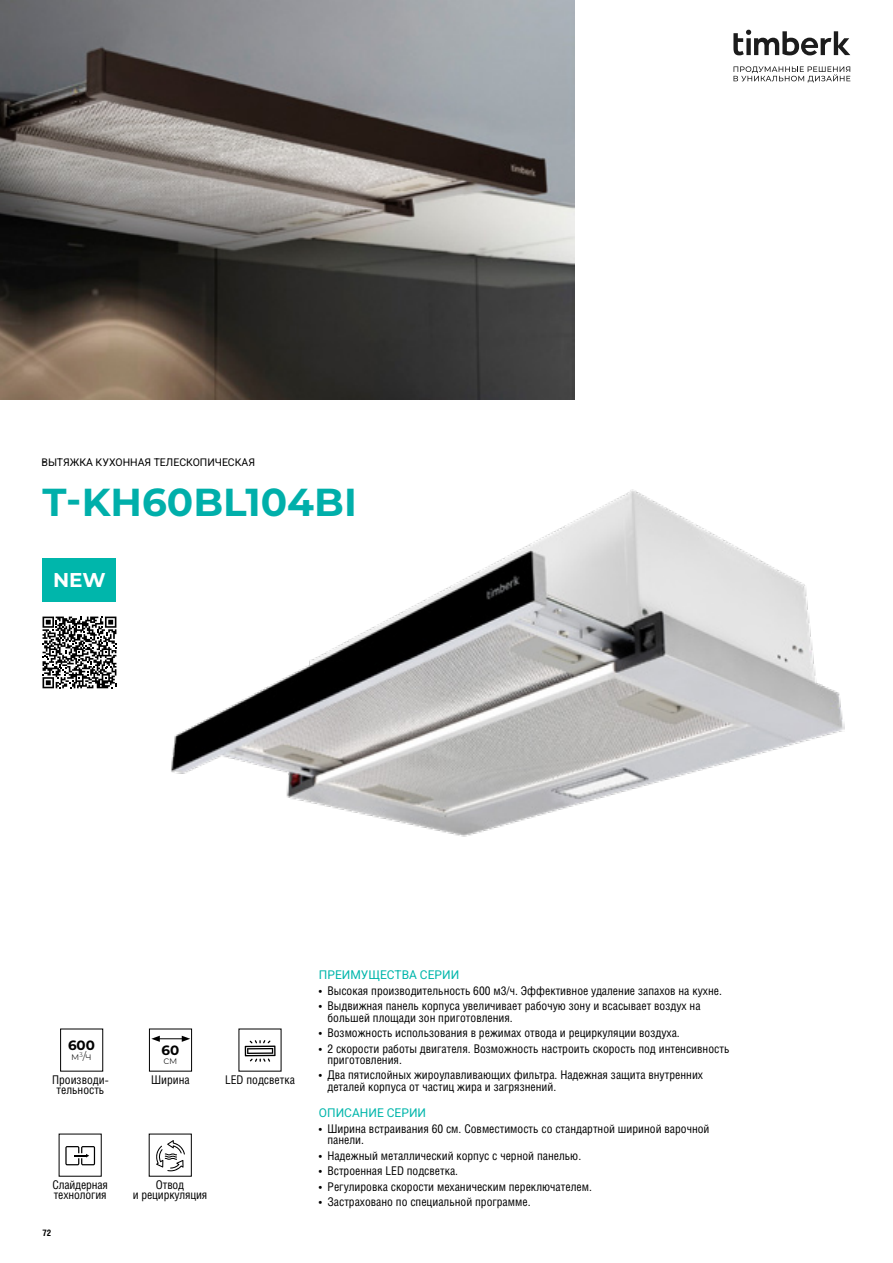
<style>
.page{position:relative;width:893px;height:1263px;background:#fff}
.page>*{position:absolute;margin:0;border:0;box-sizing:border-box;transform-origin:0 0}
.t1{font:700 39px "Montserrat";color:#00afaa}
.t2{font:700 19.95px "Montserrat";color:#fff}
.t3{font:700 13.5px "Montserrat";color:#000}
.t4{font:12px/11.2px "Helios Cond C";color:#000}
.t5{font:12px "Roboto";color:#00b6ab}
.t6{font:10.5px "Roboto";color:#000}
.t7{font:300 10.5px "Montserrat";color:#000}
.t8{font:700 9px "Helios Cond C";color:#000}
</style>
<div class="page">
<svg style="left:733px;top:30px;width:117px;height:25px"></svg>
<svg style="left:733px;top:66px;width:117px;height:16px"></svg>
<img style="left:0;top:1px;width:574px;height:399px">
<img style="left:171px;top:489px;width:673px;height:348px">
<div style="left:42px;top:558px;width:74px;height:44px;background:#00b6ab"></div>
<svg style="left:43px;top:616px;width:73px;height:72px"></svg>
<div style="left:149px;top:1029px;width:43px;height:42px;border:1px solid #000"></div>
<svg style="left:151px;top:1036px;width:39px;height:6px"></svg>
<svg style="left:245px;top:1040px;width:31px;height:22px"></svg>
<svg style="left:156px;top:1140px;width:29px;height:31px"></svg>
<svg style="left:65px;top:1146px;width:30px;height:19px"></svg>
<p class="t6" style="left:41px;top:455px;width:215px">ВЫТЯЖКА КУХОННАЯ ТЕЛЕСКОПИЧЕСКАЯ</p>
<h1 class="t1" style="left:43px;top:474px;width:316px">T-KH60BL104BI</h1>
<h2 class="t2" style="left:53px;top:566px;width:54px">NEW</h2>
<p class="t3" style="left:68px;top:1035px;width:28px">600</p>
<p class="t7" style="left:71px;top:1049px;width:22px">м<sup>3</sup>/ч</p>
<p class="t3" style="left:162px;top:1040px;width:19px">60</p>
<p class="t7" style="left:163px;top:1053px;width:16px">см</p>
<p class="t4" style="left:52px;top:1074px;width:58px;line-height:10.5px;text-align:center">Производи&shy;тельность</p>
<p class="t4" style="left:151px;top:1074px;width:40px">Ширина</p>
<p class="t4" style="left:225px;top:1074px;width:71px">LED подсветка</p>
<p class="t4" style="left:52px;top:1179px;width:57px;line-height:10.5px">Слайдерная технология</p>
<p class="t4" style="left:133px;top:1179px;width:76px;line-height:10.5px;text-align:center">Отвод<br>и рециркуляция</p>
<p class="t8" style="left:43px;top:1227px;width:10px">72</p>
<p class="t5" style="left:319px;top:967px;width:142px">ПРЕИМУЩЕСТВА СЕРИИ</p>
<p class="t4" style="left:319px;top:985px;width:405px">• Высокая производительность 600 м3/ч. Эффективное удаление запахов на кухне.</p>
<p class="t4" style="left:327px;top:1000px;width:375px;text-indent:-9px">• Выдвижная панель корпуса увеличивает рабочую зону и всасывает воздух на большей площади зон приготовления.</p>
<p class="t4" style="left:319px;top:1027px;width:362px">• Возможность использования в режимах отвода и рециркуляции воздуха.</p>
<p class="t4" style="left:327px;top:1042px;width:403px;text-indent:-9px">• 2 скорости работы двигателя. Возможность настроить скорость под интенсивность приготовления.</p>
<p class="t4" style="left:327px;top:1069px;width:377px;text-indent:-9px">• Два пятислойных жироулавливающих фильтра. Надежная защита внутренних деталей корпуса от частиц жира и загрязнений.</p>
<p class="t5" style="left:319px;top:1105px;width:109px">ОПИСАНИЕ СЕРИИ</p>
<p class="t4" style="left:327px;top:1123px;width:384px;text-indent:-9px">• Ширина встраивания 60 см. Совместимость со стандартной шириной варочной панели.</p>
<p class="t4" style="left:319px;top:1149px;width:264px">• Надежный металлический корпус с черной панелью.</p>
<p class="t4" style="left:319px;top:1165px;width:141px">• Встроенная LED подсветка.</p>
<p class="t4" style="left:319px;top:1180px;width:274px">• Регулировка скорости механическим переключателем.</p>
<p class="t4" style="left:319px;top:1196px;width:213px">• Застраховано по специальной программе.</p>
</div>
